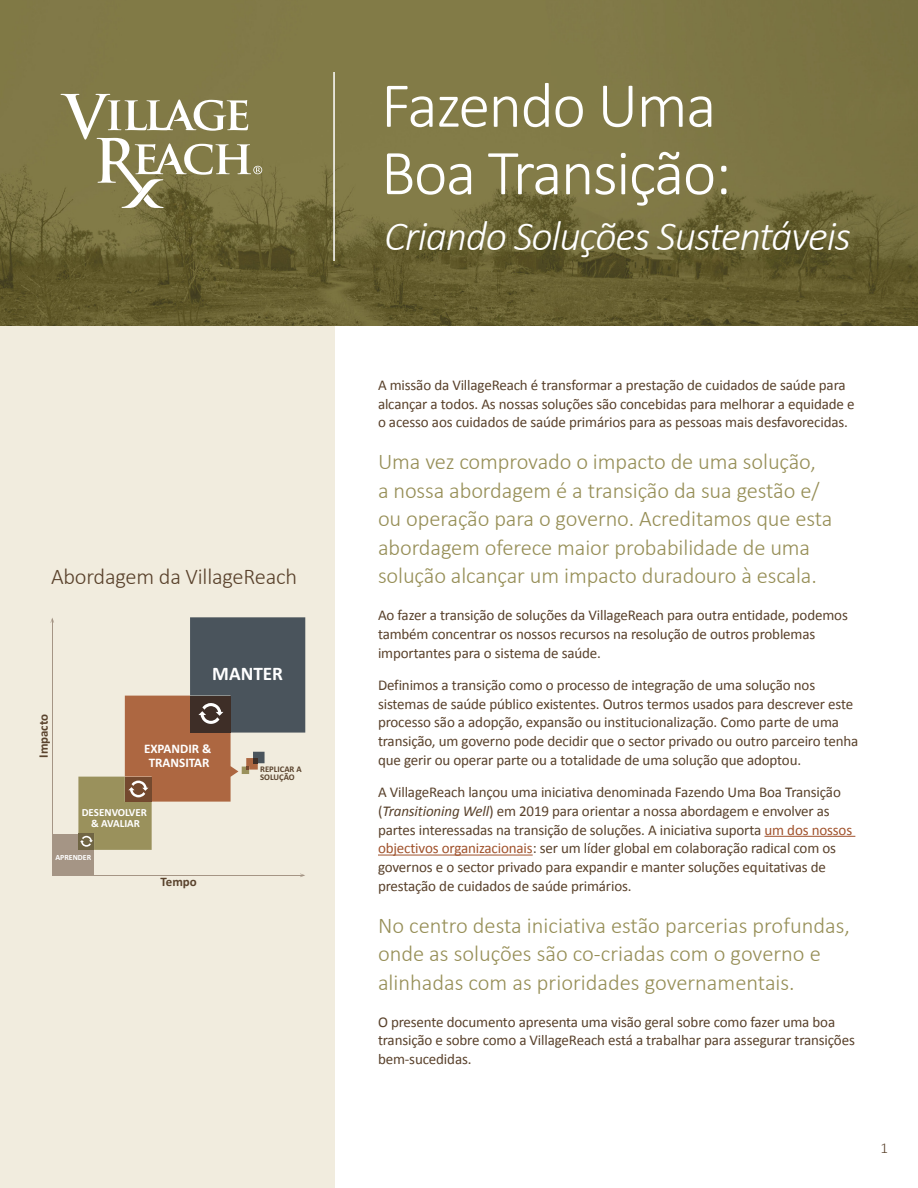
<style>
.page{position:relative;width:918px;height:1188px;background:#fff}
.page>*{position:absolute;margin:0;border:0;box-sizing:border-box;transform-origin:0 0}
.t1{font:300 64.5px/67.5px "Calibri";letter-spacing:-.025em;color:#fff}
.t2{font:italic 300 42px "Calibri";letter-spacing:-.03em;color:#fff}
.PullQuote{font:300 22.5px/28.5px "Calibri";letter-spacing:-.005em;color:#968e56}
.SUBHEADING{font:300 22.5px "Calibri";letter-spacing:-.01em;color:#59412b}
.t3{font:700 19.2px "Calibri";color:#fff}
.Body{font:15px/18.8px "Calibri";letter-spacing:-.01em;color:#59412b}
.t4{font:300 15px "Calibri";color:#59412b}
.t5{font:700 13.05px/14px "Calibri";color:#fff;text-align:center}
.t6{font:700 12.9px "Calibri";color:#5a432d}
.t7{font:700 10.95px/10.9px "Calibri";color:#fff;text-align:center}
.t8{font:700 8.7px/8.7px "Calibri";color:#5a432d}
.t9{font:700 7.95px "Calibri";color:#fff}
.s1{font-style:italic}
.s2{color:#a0522c}
</style>
<div class="page">
<div style="left:0;top:324px;width:335px;height:864px;background:#f1ecde"></div>
<img style="left:0;top:0;width:918px;height:326px">
<hr style="left:764px;top:836px;width:91px;height:1px;background:#a0522c">
<hr style="left:378px;top:855px;width:155px;height:1px;background:#a0522c">
<div style="left:52px;top:834px;width:42px;height:42px;background:#a59585"></div>
<hr style="left:52px;top:875px;width:252px;height:1px;background:#a59585">
<hr style="left:52px;top:619px;width:1px;height:257px;background:#a59585">
<svg style="left:78px;top:617px;width:227px;height:233px"></svg>
<hr style="left:333px;top:72px;width:2px;height:189px;background:#fff">
<svg style="left:61px;top:94px;width:201px;height:114px;background:#979168"></svg>
<p class="SUBHEADING" style="left:51px;top:562px;width:248px">Abordagem da VillageReach</p>
<p class="t6" style="left:35px;top:758px;width:46px;rotate:-90deg">Impacto</p>
<p class="t3" style="left:212px;top:661px;width:72px">MANTER</p>
<p class="t5" style="left:144px;top:742px;width:69px">EXPANDIR &amp;<br>TRANSITAR</p>
<p class="t7" style="left:82px;top:807px;width:67px">DESENVOLVER &amp; AVALIAR</p>
<p class="t8" style="left:260px;top:765px;width:43px">REPLICAR A<br>SOLUÇÃO</p>
<p class="t9" style="left:55px;top:853px;width:37px">APRENDER</p>
<p class="t6" style="left:161px;top:874px;width:38px">Tempo</p>
<p class="t1" style="left:381px;top:68px;width:352px">Fazendo Uma<br>Boa Transição:</p>
<p class="t2" style="left:384px;top:210px;width:468px">Criando Soluções Sustentáveis</p>
<p class="Body" style="left:378px;top:376px;width:478px">A missão da VillageReach é transformar a prestação de cuidados de saúde para alcançar a todos. As nossas soluções são concebidas para melhorar a equidade e o acesso aos cuidados de saúde primários para as pessoas mais desfavorecidas.</p>
<p class="PullQuote" style="left:378px;top:447px;width:456px">Uma vez comprovado o impacto de uma solução,<br>a nossa abordagem é a transição da sua gestão e/ ou operação para o governo. Acreditamos que esta abordagem oferece maior probabilidade de uma solução alcançar um impacto duradouro à escala.</p>
<p class="Body" style="left:378px;top:606px;width:471px">Ao fazer a transição de soluções da VillageReach para outra entidade, podemos também concentrar os nossos recursos na resolução de outros problemas importantes para o sistema de saúde.</p>
<p class="Body" style="left:378px;top:676px;width:482px">Definimos a transição como o processo de integração de uma solução nos sistemas de saúde público existentes. Outros termos usados para descrever este processo são a adopção, expansão ou institucionalização. Como parte de uma transição, um governo pode decidir que o sector privado ou outro parceiro tenha que gerir ou operar parte ou a totalidade de uma solução que adoptou.</p>
<p class="Body" style="left:378px;top:783px;width:476px">A VillageReach lançou uma iniciativa denominada Fazendo Uma Boa Transição (<span class="s1">Transitioning Well</span>) em 2019 para orientar a nossa abordagem e envolver as partes interessadas na transição de soluções. A iniciativa suporta <span class="s2">um dos nossos objectivos organizacionais</span>: ser um líder global em colaboração radical com os governos e o sector privado para expandir e manter soluções equitativas de prestação de cuidados de saúde primários.</p>
<p class="PullQuote" style="left:378px;top:910px;width:473px">No centro desta iniciativa estão parcerias profundas, onde as soluções são co-criadas com o governo e alinhadas com as prioridades governamentais.</p>
<p class="Body" style="left:378px;top:1012px;width:478px">O presente documento apresenta uma visão geral sobre como fazer uma boa transição e sobre como a VillageReach está a trabalhar para assegurar transições bem-sucedidas.</p>
<p class="t4" style="left:880px;top:1138px;width:9px">1</p>
</div>
